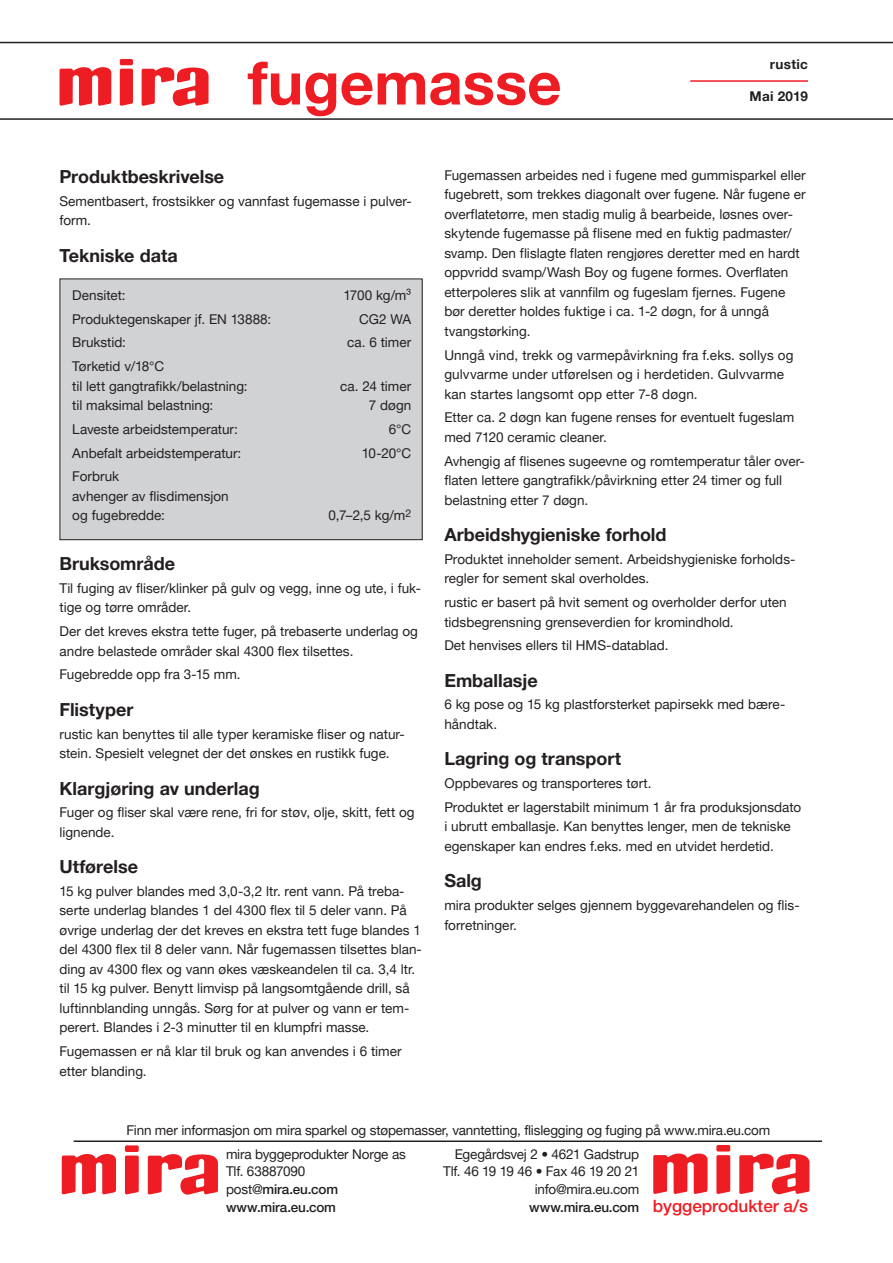
<style>
.page{position:relative;width:893px;height:1263px;background:#fff}
.page>*{position:absolute;margin:0;border:0;box-sizing:border-box;transform-origin:0 0}
.TYPE_OVERSKRIFT{font:700 60px "Helvetica Neue LT Pro";color:#ee1d23}
.BRØD_OVERSKRIFT{font:700 18px "Helvetica Neue LT Pro";color:#231f20}
.t1{font:500 17.1px "Helvetica Neue LT Pro";color:#ee1d23}
.BRØD{font:13.5px/19.5px "Helvetica Neue LT Pro";color:#231f20}
.brød_bs{font:13.5px/19.5px "Helvetica Neue LT Pro";letter-spacing:.01em;color:#231f20}
.BRØD_side_1{font:13.5px "Helvetica Neue LT Pro";letter-spacing:-.015em;color:#231f20}
.t2{font:500 13.5px "Helvetica Neue LT Pro";letter-spacing:-.01em;color:#231f20}
.BRØD-2{font:13.5px "Helvetica Neue LT Pro";letter-spacing:-.025em;color:#231f20}
.BRØD-3{font:700 13.5px "Helvetica Neue LT Pro";letter-spacing:.02em;color:#231f20}
.s1{font-weight:400}
</style>
<div class="page">
<div style="left:60px;top:279px;width:362px;height:261px;background:#d1d2d4"></div>
<div style="left:60px;top:279px;width:363px;height:261px;border:1px solid #231f20"></div>
<hr style="left:0;top:118px;width:893px;height:2px;background:#231f20">
<hr style="left:0;top:42px;width:893px;height:1px;background:#231f20">
<svg style="left:120px;top:69px;width:13px;height:37px"></svg>
<div style="left:120px;top:59px;width:13px;height:6px;background:#ee1d23;border-radius:2px"></div>
<svg style="left:60px;top:67px;width:52px;height:39px"></svg>
<svg style="left:142px;top:67px;width:67px;height:39px"></svg>
<hr style="left:74px;top:1140px;width:748px;height:2px;background:#231f20">
<svg style="left:125px;top:1155px;width:14px;height:39px"></svg>
<div style="left:125px;top:1145px;width:14px;height:7px;background:#ee1d23;border-radius:2px"></div>
<svg style="left:62px;top:1154px;width:55px;height:40px"></svg>
<svg style="left:148px;top:1154px;width:70px;height:41px"></svg>
<svg style="left:716px;top:1155px;width:14px;height:39px"></svg>
<div style="left:716px;top:1145px;width:14px;height:6px;background:#ee1d23;border-radius:2px"></div>
<svg style="left:653px;top:1153px;width:55px;height:41px"></svg>
<svg style="left:739px;top:1153px;width:70px;height:41px"></svg>
<hr style="left:690px;top:80px;width:118px;height:2px;background:#ee1d23">
<p class="TYPE_OVERSKRIFT" style="left:248px;top:46px;width:315px">fugemasse</p>
<p class="BRØD-3" style="left:770px;top:55px;width:40px">rustic</p>
<p class="BRØD-3" style="left:749px;top:88px;width:60px">Mai 2019</p>
<p class="BRØD_OVERSKRIFT" style="left:60px;top:165px;width:166px">Produktbeskrivelse</p>
<p class="BRØD" style="left:60px;top:191px;width:354px">Sementbasert, frostsikker og vannfast fugemasse i pulver&shy;form.</p>
<p class="BRØD_OVERSKRIFT" style="left:60px;top:244px;width:120px">Tekniske data</p>
<p class="BRØD" style="left:72px;top:285px;width:55px">Densitet:</p>
<p class="BRØD" style="left:343px;top:285px;width:69px">1700 kg/m³</p>
<p class="BRØD" style="left:72px;top:309px;width:200px">Produktegenskaper jf. EN 13888:</p>
<p class="BRØD" style="left:359px;top:309px;width:54px">CG2 WA</p>
<p class="BRØD" style="left:72px;top:332px;width:55px">Brukstid:</p>
<p class="BRØD" style="left:347px;top:332px;width:66px">ca. 6 timer</p>
<p class="BRØD" style="left:72px;top:356px;width:177px">Tørketid v/18°C<br>til lett gangtrafikk/belastning:</p>
<p class="BRØD" style="left:340px;top:376px;width:73px">ca. 24 timer</p>
<p class="BRØD" style="left:72px;top:395px;width:143px">til maksimal belastning:</p>
<p class="BRØD" style="left:369px;top:395px;width:44px">7 døgn</p>
<p class="BRØD" style="left:72px;top:419px;width:167px">Laveste arbeidstemperatur:</p>
<p class="BRØD" style="left:389px;top:419px;width:24px">6°C</p>
<p class="BRØD" style="left:72px;top:443px;width:170px">Anbefalt arbeidstemperatur:</p>
<p class="BRØD" style="left:362px;top:443px;width:51px">10-20°C</p>
<p class="BRØD" style="left:72px;top:466px;width:158px">Forbruk<br>avhenger av flisdimensjon og fugebredde:</p>
<p class="BRØD" style="left:328px;top:505px;width:84px">0,7–2,5 kg/m<sup>2</sup></p>
<p class="BRØD_OVERSKRIFT" style="left:60px;top:553px;width:117px">Bruksområde</p>
<p class="BRØD" style="left:60px;top:578px;width:363px">Til fuging av fliser/klinker på gulv og vegg, inne og ute, i fuk&shy;tige og tørre områder.</p>
<p class="BRØD" style="left:60px;top:621px;width:360px">Der det kreves ekstra tette fuger, på trebaserte underlag og andre belastede områder skal 4300 flex tilsettes.</p>
<p class="BRØD" style="left:60px;top:664px;width:183px">Fugebredde opp fra 3-15 mm.</p>
<p class="BRØD_OVERSKRIFT" style="left:60px;top:698px;width:75px">Flistyper</p>
<p class="BRØD" style="left:60px;top:724px;width:347px">rustic kan benyttes til alle typer keramiske fliser og natur&shy;stein. Spesielt velegnet der det ønskes en rustikk fuge.</p>
<p class="BRØD_OVERSKRIFT" style="left:60px;top:777px;width:202px">Klargjøring av underlag</p>
<p class="BRØD" style="left:60px;top:802px;width:357px">Fuger og fliser skal være rene, fri for støv, olje, skitt, fett og lignende.</p>
<p class="BRØD_OVERSKRIFT" style="left:60px;top:856px;width:80px">Utførelse</p>
<p class="BRØD" style="left:60px;top:881px;width:364px">15 kg pulver blandes med 3,0-3,2 ltr. rent vann. På treba&shy;serte underlag blandes 1 del 4300 flex til 5 deler vann. På øvrige underlag der det kreves en ekstra tett fuge blandes 1 del 4300 flex til 8 deler vann. Når fugemassen tilsettes blan&shy;ding av 4300 flex og vann økes væskeandelen til ca. 3,4 ltr. til 15 kg pulver. Benytt limvisp på langsomtgående drill, så luftinnblanding unngås. Sørg for at pulver og vann er tem&shy;perert. Blandes i 2-3 minutter til en klumpfri masse.</p>
<p class="BRØD" style="left:60px;top:1041px;width:344px">Fugemassen er nå klar til bruk og kan anvendes i 6 timer etter blanding.</p>
<p class="BRØD" style="left:444px;top:165px;width:363px">Fugemassen arbeides ned i fugene med gummisparkel eller fugebrett, som trekkes diagonalt over fugene. Når fugene er overflatetørre, men stadig mulig å bearbeide, løsnes over&shy;skytende fugemasse på flisene med en fuktig padmaster/ svamp. Den flislagte flaten rengjøres deretter med en hardt oppvridd svamp/Wash Boy og fugene formes. Overflaten etterpoleres slik at vannfilm og fugeslam fjernes. Fugene bør deretter holdes fuktige i ca. 1-2 døgn, for å unngå tvangstørking.</p>
<p class="brød_bs" style="left:444px;top:345px;width:351px">Unngå vind, trekk og varmepåvirkning fra f.eks. sollys og gulvvarme under utførelsen og i herdetiden. Gulvvarme kan startes langsomt opp etter 7-8 døgn.</p>
<p class="BRØD" style="left:444px;top:407px;width:351px">Etter ca. 2 døgn kan fugene renses for eventuelt fugeslam med 7120 ceramic cleaner.</p>
<p class="BRØD" style="left:444px;top:451px;width:362px">Avhengig af flisenes sugeevne og romtemperatur tåler over&shy;flaten lettere gangtrafikk/påvirkning etter 24 timer og full belastning etter 7 døgn.</p>
<p class="BRØD_OVERSKRIFT" style="left:444px;top:523px;width:224px">Arbeidshygieniske forhold</p>
<p class="BRØD" style="left:444px;top:549px;width:353px">Produktet inneholder sement. Arbeidshygieniske forholds&shy;regler for sement skal overholdes.</p>
<p class="BRØD" style="left:444px;top:592px;width:344px">rustic er basert på hvit sement og overholder derfor uten tidsbegrensning grenseverdien for kromindhold.</p>
<p class="BRØD" style="left:444px;top:635px;width:226px">Det henvises ellers til HMS-datablad.</p>
<p class="BRØD_OVERSKRIFT" style="left:444px;top:669px;width:95px">Emballasje</p>
<p class="BRØD" style="left:444px;top:694px;width:342px">6 kg pose og 15 kg plastforsterket papirsekk med bære&shy;håndtak.</p>
<p class="BRØD_OVERSKRIFT" style="left:444px;top:748px;width:178px">Lagring og transport</p>
<p class="BRØD" style="left:444px;top:773px;width:209px">Oppbevares og transporteres tørt.</p>
<p class="BRØD" style="left:444px;top:797px;width:358px">Produktet er lagerstabilt minimum 1 år fra produksjonsdato i ubrutt emballasje. Kan benyttes lenger, men de tekniske egenskaper kan endres f.eks. med en utvidet herdetid.</p>
<p class="BRØD_OVERSKRIFT" style="left:444px;top:870px;width:39px">Salg</p>
<p class="BRØD" style="left:444px;top:895px;width:357px">mira produkter selges gjennem byggevarehandelen og flis&shy;forretninger.</p>
<p class="BRØD_side_1" style="left:126px;top:1121px;width:645px">Finn mer informasjon om mira sparkel og støpemasser, vanntetting, flislegging og fuging på www.mira.eu.com</p>
<p class="BRØD" style="left:455px;top:1143px;width:186px">Egegårdsvej 2 • 4621 Gadstrup</p>
<p class="BRØD-2" style="left:443px;top:1163px;width:198px">Tlf. 46 19 19 46 • Fax 46 19 20 21</p>
<p class="BRØD" style="left:535px;top:1179px;width:106px">info@mira.eu.com</p>
<p class="t2" style="left:529px;top:1199px;width:112px">www.mira.eu.com</p>
<p class="BRØD" style="left:226px;top:1143px;width:181px">mira byggeprodukter Norge as</p>
<p class="BRØD" style="left:226px;top:1161px;width:81px">Tlf. 63887090</p>
<p class="t2" style="left:226px;top:1181px;width:114px"><span class="s1">post@</span>mira.eu.com</p>
<p class="t2" style="left:226px;top:1199px;width:112px">www.mira.eu.com</p>
<p class="t1" style="left:653px;top:1195px;width:157px">byggeprodukter a/s</p>
</div>
